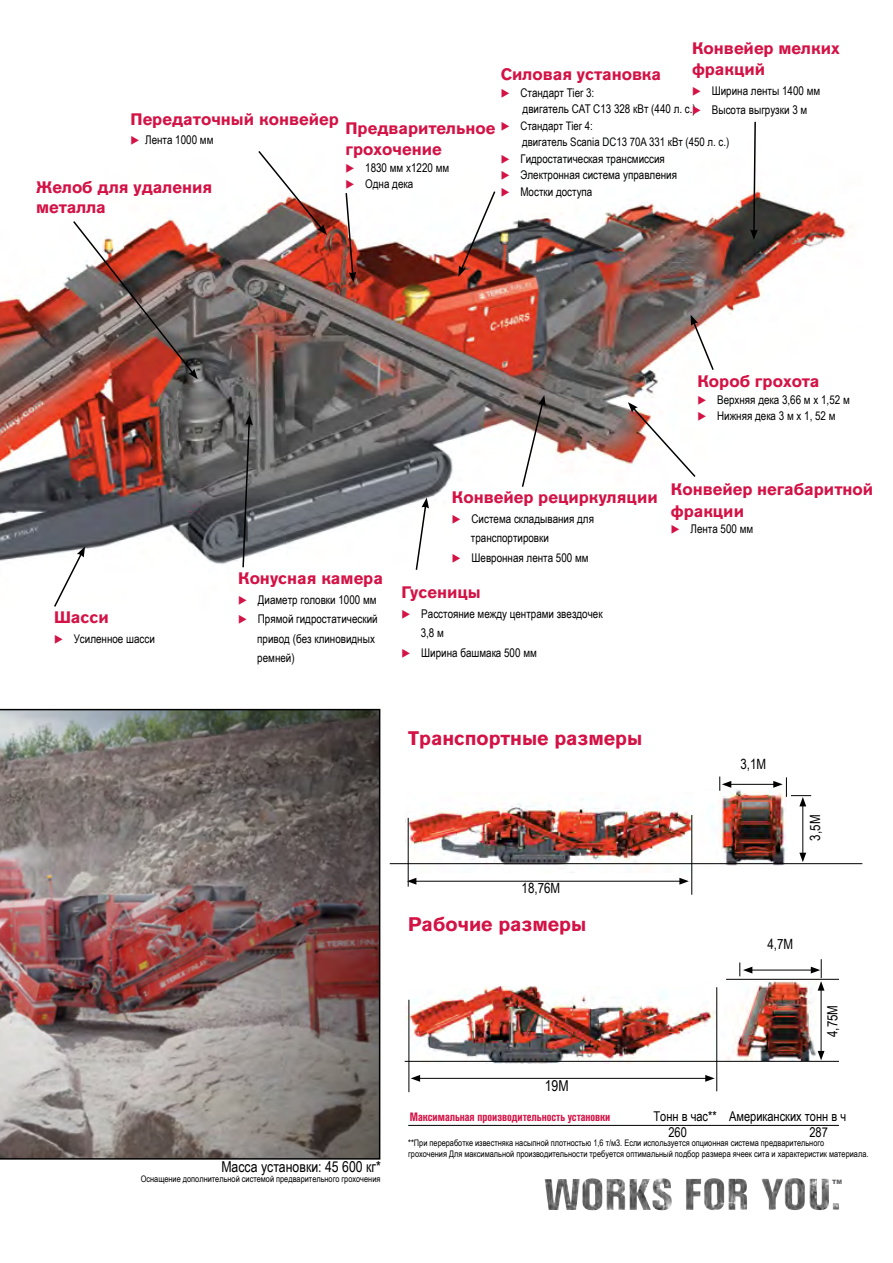
<style>
.page{position:relative;width:893px;height:1263px;background:#fff}
.page>*{position:absolute;margin:0;border:0;box-sizing:border-box;transform-origin:0 0}
.t1{font:700 19.5px "Akzidenz Grotesk Pro";color:#d31245}
.t2{font:700 16.5px/21.6px "Akzidenz Grotesk Pro";color:#d31245}
.t3{font:15px "Arial Narrow";color:#000}
.t4{font:14.1px "Arial Narrow";color:#000}
.t5{font:13.5px/16.2px "Arial Narrow";color:#000}
.t6{font:12px/19.5px "Arial Narrow";color:#000}
.t7{font:700 condensed 12px "Akzidenz Grotesk Pro";color:#d31245}
.t8{font:11.7px/16.5px "Arial Narrow";color:#000}
.t9{font:9px/10.8px "Arial Narrow";color:#000}
.t10{font:900 6px "Arial";color:#5d5d60}
.s1{color:#d31245}
</style>
<div class="page">
<img style="left:0;top:188px;width:851px;height:376px">
<img style="left:406px;top:799px;width:295px;height:74px">
<img style="left:701px;top:790px;width:85px;height:76px">
<img style="left:713px;top:982px;width:103px;height:78px">
<img style="left:404px;top:986px;width:309px;height:77px">
<svg style="left:750px;top:121px;width:8px;height:119px"></svg>
<svg style="left:628px;top:402px;width:69px;height:77px"></svg>
<svg style="left:458px;top:190px;width:39px;height:87px"></svg>
<img style="left:72px;top:219px;width:126px;height:160px">
<svg style="left:345px;top:191px;width:11px;height:91px"></svg>
<img style="left:257px;top:151px;width:70px;height:84px">
<svg style="left:521px;top:395px;width:25px;height:93px"></svg>
<svg style="left:53px;top:546px;width:32px;height:61px"></svg>
<svg style="left:691px;top:315px;width:24px;height:57px"></svg>
<svg style="left:415px;top:498px;width:14px;height:72px"></svg>
<svg style="left:242px;top:415px;width:11px;height:153px;background:#5c5d5f"></svg>
<hr style="left:390px;top:863px;width:472px;height:1px;background:#000">
<hr style="left:414px;top:881px;width:268px;height:1px;background:#000">
<svg style="left:407px;top:878px;width:9px;height:7px"></svg>
<svg style="left:679px;top:878px;width:10px;height:7px"></svg>
<hr style="left:691px;top:815px;width:1px;height:80px;background:#000">
<hr style="left:802px;top:804px;width:1px;height:51px;background:#000">
<svg style="left:799px;top:853px;width:7px;height:9px"></svg>
<hr style="left:405px;top:1061px;width:434px;height:1px;background:#000">
<hr style="left:418px;top:1078px;width:290px;height:1px;background:#000">
<svg style="left:411px;top:1075px;width:9px;height:7px"></svg>
<svg style="left:705px;top:1075px;width:10px;height:7px"></svg>
<hr style="left:716px;top:987px;width:1px;height:104px;background:#000">
<hr style="left:726px;top:979px;width:113px;height:1px;background:#000">
<hr style="left:821px;top:988px;width:1px;height:65px;background:#000">
<svg style="left:818px;top:1051px;width:6px;height:9px"></svg>
<hr style="left:750px;top:970px;width:63px;height:1px;background:#000">
<svg style="left:739px;top:962px;width:13px;height:14px"></svg>
<svg style="left:811px;top:959px;width:13px;height:32px"></svg>
<hr style="left:729px;top:784px;width:47px;height:1px;background:#000">
<svg style="left:719px;top:776px;width:12px;height:15px"></svg>
<svg style="left:773px;top:777px;width:38px;height:29px"></svg>
<hr style="left:408px;top:1125px;width:431px;height:1px;background:#000">
<img style="left:707px;top:1178px;width:98px;height:32px">
<img style="left:0;top:709px;width:380px;height:450px">
<hr style="left:408px;top:818px;width:1px;height:69px;background:#000">
<hr style="left:409px;top:1000px;width:1px;height:92px;background:#000">
<h2 class="t2" style="left:131px;top:108px;width:210px">Передаточный конвейер</h2>
<p class="t6" style="left:131px;top:130px;width:84px"><span class="s1">◆</span> Лента 1000 мм</p>
<h2 class="t2" style="left:36px;top:178px;width:178px;line-height:19.5px">Желоб для удаления металла</h2>
<h2 class="t2" style="left:692px;top:37px;width:149px">Конвейер мелких фракций</h2>
<p class="t6" style="left:692px;top:80px;width:130px"><span class="s1">◆</span> Ширина ленты 1400 мм</p>
<p class="t6" style="left:692px;top:100px;width:117px"><span class="s1">◆</span> Высота выгрузки 3 м</p>
<h2 class="t2" style="left:501px;top:63px;width:162px">Силовая установка</h2>
<p class="t6" style="left:523px;top:84px;width:175px;line-height:16.5px;text-indent:-22px"><span class="s1">◆</span> Стандарт Tier 3:<br>двигатель CAT C13 328 кВт (440 л. с.)</p>
<p class="t8" style="left:522px;top:117px;width:209px;text-indent:-21px"><span class="s1">◆</span> Стандарт Tier 4:<br>двигатель Scania DC13 70A 331 кВт (450 л. с.)</p>
<p class="t6" style="left:501px;top:148px;width:166px"><span class="s1">◆</span> Гидростатическая трансмиссия</p>
<p class="t6" style="left:501px;top:165px;width:178px"><span class="s1">◆</span> Электронная система управления</p>
<p class="t6" style="left:501px;top:181px;width:93px"><span class="s1">◆</span> Мостки доступа</p>
<h2 class="t2" style="left:345px;top:117px;width:151px">Предварительное грохочение</h2>
<p class="t6" style="left:345px;top:157px;width:105px"><span class="s1">◆</span> 1830 мм x1220 мм</p>
<p class="t6" style="left:345px;top:174px;width:69px"><span class="s1">◆</span> Одна дека</p>
<h2 class="t2" style="left:697px;top:371px;width:124px">Короб грохота</h2>
<p class="t6" style="left:697px;top:389px;width:154px"><span class="s1">◆</span> Верхняя дека 3,66 м x 1,52 м</p>
<p class="t6" style="left:697px;top:406px;width:140px"><span class="s1">◆</span> Нижняя дека 3 м x 1, 52 м</p>
<h2 class="t2" style="left:452px;top:486px;width:207px">Конвейер рециркуляции</h2>
<p class="t6" style="left:471px;top:508px;width:125px;text-indent:-19px"><span class="s1">◆</span> Система складывания для транспортировки</p>
<p class="t6" style="left:452px;top:547px;width:138px"><span class="s1">◆</span> Шевронная лента 500 мм</p>
<h2 class="t2" style="left:671px;top:478px;width:204px">Конвейер негабаритной фракции</h2>
<p class="t6" style="left:671px;top:519px;width:84px"><span class="s1">◆</span> Лента 500 мм</p>
<h2 class="t2" style="left:54px;top:607px;width:56px">Шасси</h2>
<p class="t6" style="left:54px;top:628px;width:102px"><span class="s1">◆</span> Усиленное шасси</p>
<h2 class="t2" style="left:238px;top:568px;width:146px">Конусная камера</h2>
<p class="t6" style="left:238px;top:589px;width:140px"><span class="s1">◆</span> Диаметр головки 1000 мм</p>
<p class="t6" style="left:257px;top:609px;width:122px;text-indent:-19px"><span class="s1">◆</span> Прямой гидростатический привод (без клиновидных ремней)</p>
<h2 class="t2" style="left:402px;top:582px;width:81px">Гусеницы</h2>
<p class="t6" style="left:421px;top:603px;width:183px;text-indent:-19px"><span class="s1">◆</span> Расстояние между центрами звездочек<br>3,8 м</p>
<p class="t6" style="left:402px;top:642px;width:137px"><span class="s1">◆</span> Ширина башмака 500 мм</p>
<p class="t3" style="left:221px;top:1156px;width:161px">Масса установки: 45 600 кг*</p>
<p class="t9" style="left:141px;top:1173px;width:241px">Оснащение дополнительной системой предварительного грохочения</p>
<h1 class="t1" style="left:408px;top:725px;width:236px">Транспортные размеры</h1>
<p class="t4" style="left:522px;top:877px;width:40px">18,76M</p>
<h1 class="t1" style="left:408px;top:911px;width:180px">Рабочие размеры</h1>
<p class="t3" style="left:545px;top:1075px;width:25px">19M</p>
<p class="t4" style="left:740px;top:754px;width:27px">3,1M</p>
<p class="t4" style="left:805px;top:840px;width:27px;rotate:-90deg">3,5M</p>
<p class="t4" style="left:767px;top:933px;width:27px">4,7M</p>
<p class="t4" style="left:822px;top:1037px;width:34px;rotate:-90deg">4,75M</p>
<p class="t7" style="left:410px;top:1109px;width:202px">Максимальная производительность установки</p>
<p class="t5" style="left:668px;top:1108px;width:179px;text-indent:-15px">Тонн в час** Американских тонн в ч<br>260</p>
<p class="t5" style="left:809px;top:1124px;width:20px">287</p>
<p class="t9" style="left:408px;top:1137px;width:462px">**При переработке известняка насыпной плотностью 1,6 т/м3. Если используется опционная система предварительного<br>грохочения Для максимальной производительности требуется оптимальный подбор размера ячеек сита и характеристик материала.</p>
<p class="t10" style="left:832px;top:1178px;width:11px">TM</p>
</div>
